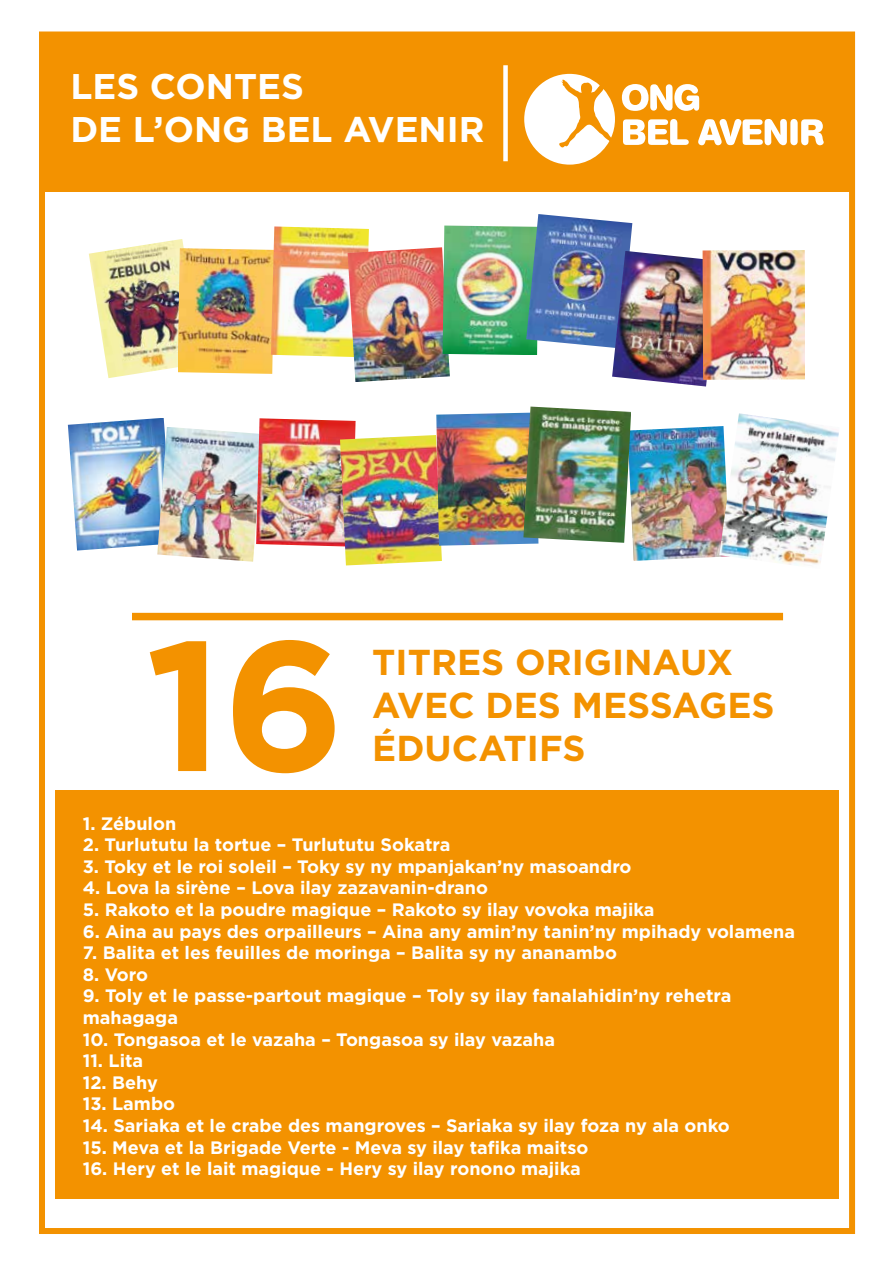
<style>
.page{position:relative;width:893px;height:1263px;background:#fff}
.page>*{position:absolute;margin:0;border:0;box-sizing:border-box;transform-origin:0 0}
.t1{font:700 184.05px "Gotham";color:#f39200}
.t2{font:700 36px/43.2px "Gotham";color:#f39200}
.t3{font:700 35.7px/42.8px "Gotham";color:#fff}
.t4{font:700 18px/21.6px "Gotham";color:#fff}
</style>
<div class="page">
<div style="left:42px;top:34px;width:810px;height:158px;background:#f39200"></div>
<img style="left:631px;top:426px;width:88px;height:135px">
<img style="left:89px;top:239px;width:95px;height:139px">
<img style="left:178px;top:248px;width:95px;height:126px">
<img style="left:271px;top:226px;width:98px;height:131px">
<img style="left:348px;top:247px;width:102px;height:135px">
<img style="left:443px;top:226px;width:95px;height:129px">
<img style="left:526px;top:214px;width:106px;height:134px">
<img style="left:612px;top:251px;width:95px;height:135px">
<img style="left:703px;top:250px;width:102px;height:130px">
<img style="left:68px;top:418px;width:97px;height:132px">
<img style="left:157px;top:427px;width:99px;height:135px">
<img style="left:256px;top:418px;width:100px;height:129px">
<img style="left:340px;top:435px;width:102px;height:130px">
<img style="left:436px;top:413px;width:102px;height:133px">
<img style="left:523px;top:407px;width:108px;height:136px">
<div style="left:56px;top:790px;width:782px;height:409px;background:#f39200"></div>
<div style="left:132px;top:613px;width:651px;height:7px;background:#f39200"></div>
<svg style="left:622px;top:84px;width:77px;height:27px"></svg>
<svg style="left:623px;top:119px;width:66px;height:26px"></svg>
<svg style="left:698px;top:119px;width:126px;height:26px"></svg>
<svg style="left:524px;top:74px;width:91px;height:91px"></svg>
<div style="left:503px;top:65px;width:5px;height:96px;background:#fff"></div>
<img style="left:719px;top:413px;width:120px;height:152px">
<div style="left:39px;top:32px;width:816px;height:1202px;border:6px solid #f39200"></div>
<h3 class="t3" style="left:70px;top:65px;width:416px">LES CONTES<br>DE L’ONG BEL AVENIR</h3>
<h1 class="t1" style="left:145px;top:584px;width:201px">16</h1>
<h2 class="t2" style="left:372px;top:640px;width:404px">TITRES ORIGINAUX<br>AVEC DES MESSAGES</h2>
<h2 class="t2" style="left:372px;top:726px;width:215px">ÉDUCATIFS</h2>
<p class="t4" style="left:83px;top:812px;width:95px">1. Zébulon</p>
<p class="t4" style="left:83px;top:834px;width:369px">2. Turlututu la tortue – Turlututu Sokatra</p>
<p class="t4" style="left:83px;top:855px;width:550px">3. Toky et le roi soleil – Toky sy ny mpanjakan’ny masoandro</p>
<p class="t4" style="left:83px;top:877px;width:407px">4. Lova la sirène – Lova ilay zazavanin-drano</p>
<p class="t4" style="left:83px;top:899px;width:573px">5. Rakoto et la poudre magique – Rakoto sy ilay vovoka majika</p>
<p class="t4" style="left:83px;top:920px;width:714px">6. Aina au pays des orpailleurs – Aina any amin’ny tanin’ny mpihady volamena</p>
<p class="t4" style="left:83px;top:942px;width:536px">7. Balita et les feuilles de moringa – Balita sy ny ananambo</p>
<p class="t4" style="left:83px;top:963px;width:67px">8. Voro</p>
<p class="t4" style="left:83px;top:985px;width:650px">9. Toly et le passe-partout magique – Toly sy ilay fanalahidin’ny rehetra mahagaga</p>
<p class="t4" style="left:83px;top:1028px;width:474px">10. Tongasoa et le vazaha – Tongasoa sy ilay vazaha</p>
<p class="t4" style="left:83px;top:1050px;width:62px">11. Lita</p>
<p class="t4" style="left:83px;top:1071px;width:77px">12. Behy</p>
<p class="t4" style="left:83px;top:1093px;width:94px">13. Lambo</p>
<p class="t4" style="left:83px;top:1115px;width:649px">14. Sariaka et le crabe des mangroves – Sariaka sy ilay foza ny ala onko</p>
<p class="t4" style="left:83px;top:1136px;width:507px">15. Meva et la Brigade Verte - Meva sy ilay tafika maitso</p>
<p class="t4" style="left:83px;top:1158px;width:500px">16. Hery et le lait magique - Hery sy ilay ronono majika</p>
</div>
